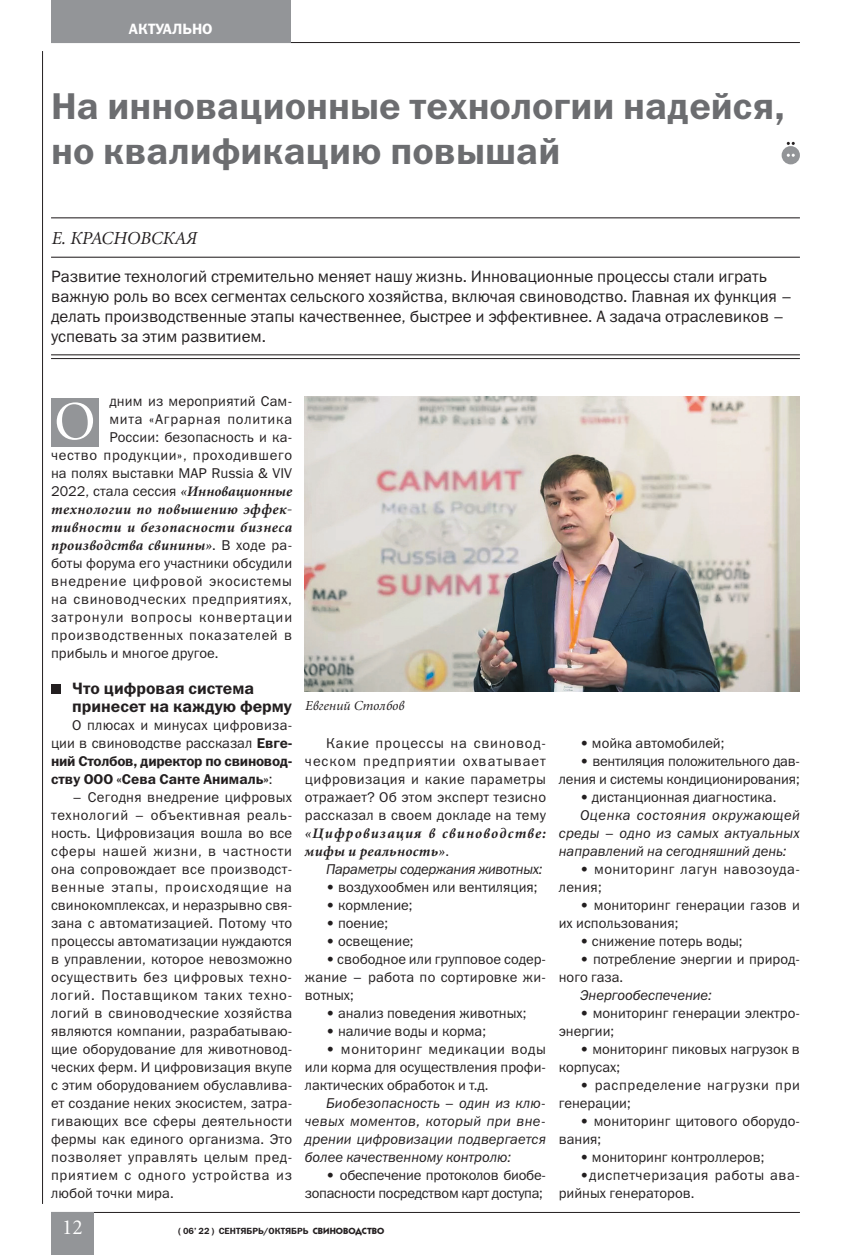
<style>
.page{position:relative;width:851px;height:1255px;background:#fff}
.page>*{position:absolute;margin:0;border:0;box-sizing:border-box;transform-origin:0 0}
.t1{font:54px "Miniature";color:#fff}
.t2{font:37.5px/45px "Franklin Gothic Demi C";color:#6c6d70}
.t3{font:21px "Miniature";color:#fff}
.t4{font:italic 18px "Miniature";color:#231f20}
.t5{font:16.5px/19.8px "Franklin Gothic Book C";color:#231f20}
.t6{font:16.5px/18px "Franklin Gothic Demi C";color:#231f20}
.t7{font:15px "Franklin Gothic Demi C";color:#fff}
.t8{font:14.25px/18px "Franklin Gothic Book C";color:#231f20;text-align:justify}
.t9{font:italic 14.25px/18px "Franklin Gothic Book C";color:#231f20;text-align:justify}
.t10{font:italic 700 14.25px/18px "Miniature";letter-spacing:.04em;color:#231f20;text-align:justify}
.t11{font:14.25px/18px "Franklin Gothic Book C";letter-spacing:-.02em;color:#231f20;text-align:right}
.t12{font:14.25px/18px "Franklin Gothic Demi C";letter-spacing:-.02em;color:#231f20}
.t13{font:italic 700 14.25px/18px "Miniature";letter-spacing:.08em;color:#231f20}
.t14{font:14.25px/18px "Franklin Gothic Book C";letter-spacing:.04em;color:#231f20}
.t15{font:14.25px/18px "Franklin Gothic Book C";letter-spacing:.045em;color:#231f20}
.t16{font:14.25px/18px "Franklin Gothic Book C";letter-spacing:.035em;color:#231f20}
.t17{font:italic 14.25px "Franklin Gothic Book C";letter-spacing:-.02em;color:#231f20}
.t18{font:italic 13.5px "Miniature";color:#231f20}
.t19{font:9px "Franklin Gothic Demi C";color:#231f20}
.s1{font-family:"Miniature";font-weight:700;font-style:italic}
.s2{font-family:"Franklin Gothic Book C";font-weight:400;font-style:normal}
.s3{font-family:"Franklin Gothic Demi C"}
.s4{font-family:"Franklin Gothic Book C"}
.s5{font-family:"Kabel C";font-weight:700}
</style>
<div class="page">
<hr style="left:42px;top:51px;width:1px;height:1152px;background:#231f20">
<hr style="left:51px;top:42px;width:748px;height:1px;background:#231f20">
<hr style="left:51px;top:1211px;width:748px;height:1px;background:#231f20">
<div style="left:51px;top:0;width:239px;height:42px;background:#939598"></div>
<div style="left:51px;top:1212px;width:43px;height:42px;background:#939598"></div>
<div style="left:781px;top:146px;width:18px;height:18px;background:#939598;border-radius:50%"></div>
<svg style="left:786px;top:142px;width:8px;height:3px"></svg>
<svg style="left:786px;top:154px;width:8px;height:3px"></svg>
<hr style="left:51px;top:354px;width:748px;height:1px;background:#231f20">
<hr style="left:51px;top:358px;width:748px;height:1px;background:#231f20">
<hr style="left:51px;top:217px;width:748px;height:1px;background:#231f20">
<hr style="left:51px;top:257px;width:748px;height:1px;background:#231f20">
<div style="left:51px;top:398px;width:48px;height:48px;background:#939598"></div>
<img style="left:305px;top:396px;width:494px;height:296px">
<div style="left:51px;top:684px;width:9px;height:10px;background:#231f20"></div>
<p class="t7" style="left:129px;top:21px;width:85px">АКТУАЛЬНО</p>
<h2 class="t2" style="left:51px;top:82px;width:735px">На инновационные технологии надейся, но квалификацию повышай</h2>
<p class="t4" style="left:51px;top:229px;width:147px">Е. КРАСНОВСКАЯ</p>
<p class="t5" style="left:51px;top:266px;width:742px">Развитие технологий стремительно меняет нашу жизнь. Инновационные процессы стали играть важную роль во всех сегментах сельского хозяйства, включая свиноводство. Главная их функция – делать производственные этапы качественнее, быстрее и эффективнее. А задача отраслевиков – успевать за этим развитием.</p>
<p class="t8" style="left:51px;top:392px;width:242px;text-align:right">дним из мероприятий Сам-<br>мита «Аграрная политика<br>России: безопасность и ка-<br>чество продукции», проходившего на полях выставки MAP Russia &amp; VIV<br>2022, стала сессия <span class="s1">«Инновационные</span></p>
<p class="t10" style="left:51px;top:501px;width:243px">технологии по повышению эффек&shy;тивности и безопасности бизнеса производства свинины»<span class="s2">. В ходе ра-</span></p>
<p class="t8" style="left:51px;top:554px;width:242px">боты форума его участники обсудили внедрение цифровой экосистемы на свиноводческих предприятиях, затронули вопросы конвертации производственных показателей в прибыль и многое другое.</p>
<p class="t6" style="left:72px;top:679px;width:221px">Что цифровая система принесет на каждую ферму</p>
<p class="t8" style="left:51px;top:716px;width:242px;text-align:right">О плюсах и минусах цифровиза&shy;ции в свиноводстве рассказал <span class="s3">Евге-</span></p>
<p class="t12" style="left:51px;top:752px;width:242px">ний Столбов, директор по свиновод&shy;ству ООО «Сева Санте Анималь»<span class="s4">:</span></p>
<p class="t8" style="left:51px;top:788px;width:243px;text-indent:21px">– Сегодня внедрение цифровых технологий – объективная реаль&shy;ность. Цифровизация вошла во все сферы нашей жизни, в частности она сопровождает все производст&shy;венные этапы, происходящие на свинокомплексах, и неразрывно свя&shy;зана с автоматизацией. Потому что процессы автоматизации нуждаются в управлении, которое невозможно осуществить без цифровых техно&shy;логий. Поставщиком таких техно&shy;логий в свиноводческие хозяйства являются компании, разрабатываю&shy;щие оборудование для животновод&shy;ческих ферм. И цифровизация вкупе с этим оборудованием обуславлива&shy;ет создание неких экосистем, затра&shy;гивающих все сферы деятельности фермы как единого организма. Это позволяет управлять целым пред&shy;приятием с одного устройства из любой точки мира.</p>
<h1 class="t1" style="left:54px;top:395px;width:42px">О</h1>
<p class="t18" style="left:305px;top:698px;width:100px">Евгений Столбов</p>
<p class="t8" style="left:305px;top:734px;width:242px;text-indent:21px">Какие процессы на свиновод&shy;ческом предприятии охватывает цифровизация и какие параметры отражает? Об этом эксперт тезисно рассказал в своем докладе на тему</p>
<p class="t13" style="left:305px;top:825px;width:242px">«Цифровизация в свиноводстве: мифы и реальность»<span class="s2">.</span></p>
<p class="t17" style="left:326px;top:861px;width:218px">Параметры содержания животных:</p>
<p class="t8" style="left:326px;top:878px;width:213px">• воздухообмен или вентиляция;</p>
<p class="t8" style="left:326px;top:896px;width:88px">• кормление;</p>
<p class="t8" style="left:326px;top:914px;width:63px">• поение;</p>
<p class="t8" style="left:326px;top:932px;width:89px">• освещение;</p>
<p class="t8" style="left:305px;top:950px;width:242px;text-indent:21px">• свободное или групповое содер&shy;жание – работа по сортировке жи&shy;вотных;</p>
<p class="t8" style="left:326px;top:1004px;width:202px">• анализ поведения животных;</p>
<p class="t8" style="left:326px;top:1022px;width:161px">• наличие воды и корма;</p>
<p class="t8" style="left:305px;top:1040px;width:243px;text-indent:21px">• мониторинг медикации воды или корма для осуществления профи&shy;лактических обработок и т.д.</p>
<p class="t9" style="left:305px;top:1094px;width:243px;text-indent:21px">Биобезопасность – один из клю&shy;чевых моментов, который при вне&shy;дрении цифровизации подвергается более качественному контролю:</p>
<p class="t11" style="left:305px;top:1166px;width:242px">• обеспечение протоколов биобе&shy;зопасности посредством карт доступа;</p>
<h3 class="t3" style="left:62px;top:1216px;width:22px">12</h3>
<p class="t19" style="left:178px;top:1225px;width:208px">( 06’ 22 ) CЕНТЯБРЬ/ОКТЯБРЬ <span class="s5">СВИНОВОДСТВО</span></p>
<p class="t8" style="left:580px;top:734px;width:146px">• мойка автомобилей;</p>
<p class="t8" style="left:558px;top:752px;width:242px;text-align:right">• вентиляция положительного дав&shy;ления и системы кондиционирования;</p>
<p class="t8" style="left:580px;top:788px;width:198px">• дистанционная диагностика.</p>
<p class="t9" style="left:558px;top:806px;width:243px;text-indent:21px">Оценка состояния окружающей среды – одно из самых актуальных направлений на сегодняшний день:</p>
<p class="t16" style="left:558px;top:860px;width:242px;text-indent:21px">• мониторинг лагун навозоуда&shy;ления;</p>
<p class="t8" style="left:558px;top:896px;width:243px;text-indent:21px">• мониторинг генерации газов и их использования;</p>
<p class="t8" style="left:580px;top:932px;width:164px">• снижение потерь воды;</p>
<p class="t8" style="left:558px;top:950px;width:242px;text-indent:21px">• потребление энергии и природ&shy;ного газа.</p>
<p class="t9" style="left:580px;top:986px;width:133px">Энергообеспечение:</p>
<p class="t8" style="left:558px;top:1004px;width:242px;text-indent:21px">• мониторинг генерации электро&shy;энергии;</p>
<p class="t8" style="left:558px;top:1040px;width:242px;text-indent:21px">• мониторинг пиковых нагрузок в корпусах;</p>
<p class="t15" style="left:558px;top:1076px;width:243px;text-indent:21px">• распределение нагрузки при генерации;</p>
<p class="t8" style="left:558px;top:1112px;width:242px;text-indent:21px">• мониторинг щитового оборудо&shy;вания;</p>
<p class="t8" style="left:580px;top:1148px;width:186px">• мониторинг контроллеров;</p>
<p class="t14" style="left:558px;top:1166px;width:242px;text-indent:21px">•диспетчеризация работы ава&shy;рийных генераторов.</p>
</div>
